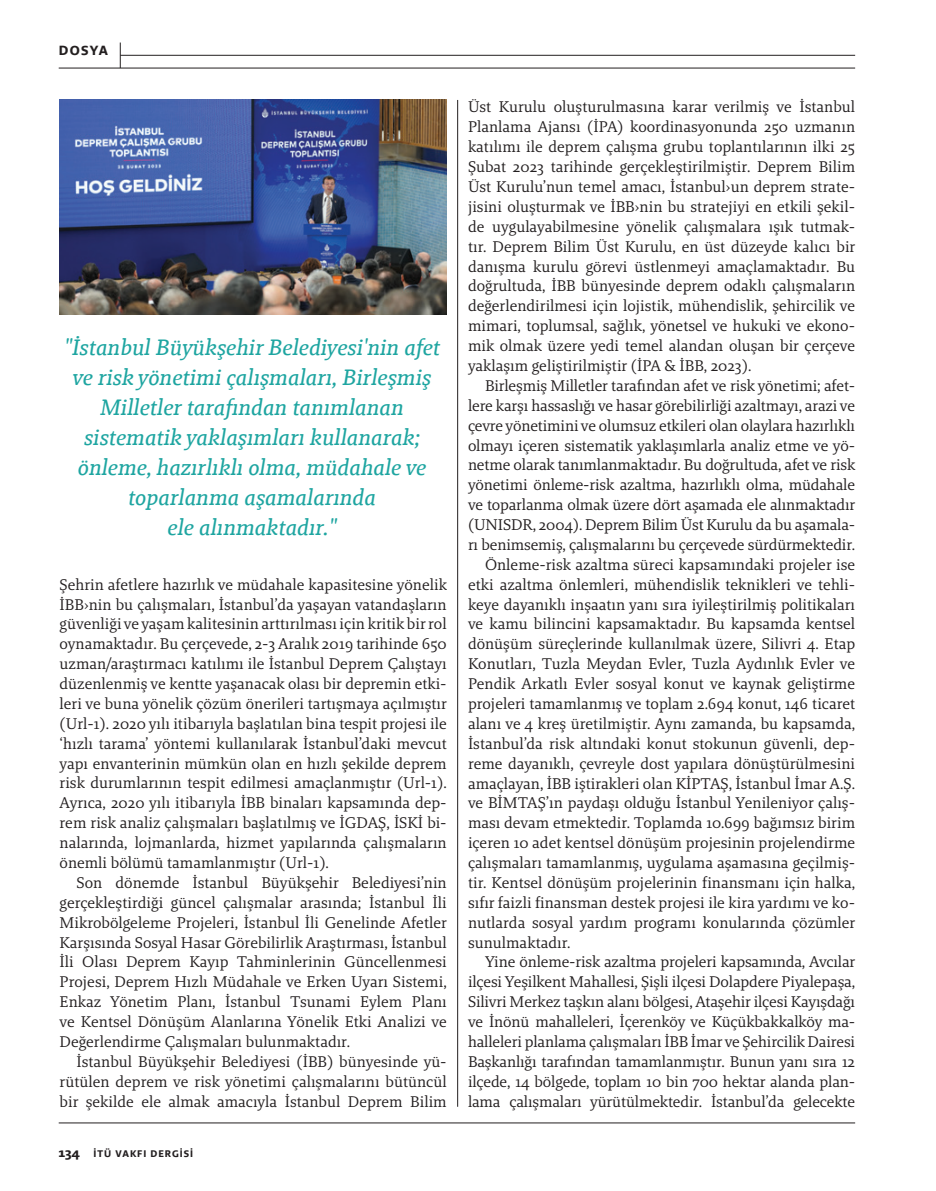
<style>
.page{position:relative;width:936px;height:1191px;background:#fff}
.page>*{position:absolute;margin:0;border:0;box-sizing:border-box;transform-origin:0 0}
.t1{font:italic 22.5px/30px "Brando Text";color:#1ea5a1;text-align:center}
.t2{font:15.75px/20px "Brando";letter-spacing:-.005em;color:#231f20;text-align:justify}
.t3{font:700 13.5px "Brando Sans";letter-spacing:.09em;color:#231f20}
.t4{font:700 9.75px "Brando Sans";letter-spacing:.1em;color:#231f20}
.s1{font-size:13.5px}
</style>
<div class="page">
<hr style="left:59px;top:1122px;width:796px;height:1px;background:#231f20">
<hr style="left:59px;top:68px;width:796px;height:1px;background:#231f20">
<hr style="left:120px;top:55px;width:735px;height:1px;background:#231f20">
<svg style="left:120px;top:43px;width:1px;height:25px"></svg>
<hr style="left:457px;top:100px;width:1px;height:1006px;background:#231f20">
<img style="left:60px;top:100px;width:386px;height:214px">
<p class="t3" style="left:59px;top:42px;width:51px">DOSYA</p>
<p class="t1" style="left:64px;top:332px;width:377px">"İstanbul Büyükşehir Belediyesi'nin afet ve risk yönetimi çalışmaları, Birleşmiş Milletler tarafından tanımlanan sistematik yaklaşımları kullanarak; önleme, hazırlıklı olma, müdahale ve toparlanma aşamalarında<br>ele alınmaktadır."</p>
<p class="t2" style="left:60px;top:574px;width:389px">Şehrin afetlere hazırlık ve müdahale kapasitesine yönelik İBB›nin bu çalışmaları, İstanbul’da yaşayan vatandaşların güvenliği ve yaşam kalitesinin arttırılması için kritik bir rol oynamaktadır. Bu çerçevede, 2-3 Aralık 2019 tarihinde 650 uzman/araştırmacı katılımı ile İstanbul Deprem Çalıştayı düzenlenmiş ve kentte yaşanacak olası bir depremin etki&shy;leri ve buna yönelik çözüm önerileri tartışmaya açılmıştır (Url-1). 2020 yılı itibarıyla başlatılan bina tespit projesi ile ‘hızlı tarama’ yöntemi kullanılarak İstanbul’daki mevcut yapı envanterinin mümkün olan en hızlı şekilde deprem risk durumlarının tespit edilmesi amaçlanmıştır (Url-1).<br>Ayrıca, 2020 yılı itibarıyla İBB binaları kapsamında dep&shy;rem risk analiz çalışmaları başlatılmış ve İGDAŞ, İSKİ bi&shy;nalarında, lojmanlarda, hizmet yapılarında çalışmaların önemli bölümü tamamlanmıştır (Url-1).</p>
<p class="t2" style="left:60px;top:872px;width:389px;text-indent:17px">Son dönemde İstanbul Büyükşehir Belediyesi’nin gerçekleştirdiği güncel çalışmalar arasında; İstanbul İli Mikrobölgeleme Projeleri, İstanbul İli Genelinde Afetler Karşısında Sosyal Hasar Görebilirlik Araştırması, İstanbul İli Olası Deprem Kayıp Tahminlerinin Güncellenmesi Projesi, Deprem Hızlı Müdahale ve Erken Uyarı Sistemi, Enkaz Yönetim Planı, İstanbul Tsunami Eylem Planı ve Kentsel Dönüşüm Alanlarına Yönelik Etki Analizi ve Değerlendirme Çalışmaları bulunmaktadır.</p>
<p class="t2" style="left:60px;top:1051px;width:388px;text-indent:17px">İstanbul Büyükşehir Belediyesi (İBB) bünyesinde yü&shy;rütülen deprem ve risk yönetimi çalışmalarını bütüncül bir şekilde ele almak amacıyla İstanbul Deprem Bilim</p>
<p class="t4" style="left:58px;top:1147px;width:136px"><span class="s1">134</span> İTÜ VAKFI DERGİSİ</p>
<p class="t2" style="left:468px;top:97px;width:389px">Üst Kurulu oluşturulmasına karar verilmiş ve İstanbul Planlama Ajansı (İPA) koordinasyonunda 250 uzmanın katılımı ile deprem çalışma grubu toplantılarının ilki 25<br>Şubat 2023 tarihinde gerçekleştirilmiştir. Deprem Bilim Üst Kurulu’nun temel amacı, İstanbul›un deprem strate&shy;jisini oluşturmak ve İBB›nin bu stratejiyi en etkili şekil&shy;de uygulayabilmesine yönelik çalışmalara ışık tutmak&shy;tır. Deprem Bilim Üst Kurulu, en üst düzeyde kalıcı bir danışma kurulu görevi üstlenmeyi amaçlamaktadır. Bu doğrultuda, İBB bünyesinde deprem odaklı çalışmaların değerlendirilmesi için lojistik, mühendislik, şehircilik ve mimari, toplumsal, sağlık, yönetsel ve hukuki ve ekono&shy;mik olmak üzere yedi temel alandan oluşan bir çerçeve yaklaşım geliştirilmiştir (İPA &amp; İBB, 2023).</p>
<p class="t2" style="left:485px;top:375px;width:371px">Birleşmiş Milletler tarafından afet ve risk yönetimi; afet-</p>
<p class="t2" style="left:468px;top:395px;width:388px">lere karşı hassaslığı ve hasar görebilirliği azaltmayı, arazi ve</p>
<p class="t2" style="left:468px;top:415px;width:388px">çevre yönetimini ve olumsuz etkileri olan olaylara hazırlıklı</p>
<p class="t2" style="left:468px;top:435px;width:388px">olmayı içeren sistematik yaklaşımlarla analiz etme ve yö-</p>
<p class="t2" style="left:468px;top:455px;width:389px">netme olarak tanımlanmaktadır. Bu doğrultuda, afet ve risk</p>
<p class="t2" style="left:468px;top:475px;width:388px">yönetimi önleme-risk azaltma, hazırlıklı olma, müdahale</p>
<p class="t2" style="left:468px;top:494px;width:389px">ve toparlanma olmak üzere dört aşamada ele alınmaktadır</p>
<p class="t2" style="left:468px;top:514px;width:388px">(UNISDR, 2004). Deprem Bilim Üst Kurulu da bu aşamala-</p>
<p class="t2" style="left:468px;top:534px;width:388px">rı benimsemiş, çalışmalarını bu çerçevede sürdürmektedir.</p>
<p class="t2" style="left:485px;top:554px;width:371px">Önleme-risk azaltma süreci kapsamındaki projeler ise</p>
<p class="t2" style="left:468px;top:574px;width:388px">etki azaltma önlemleri, mühendislik teknikleri ve tehli-</p>
<p class="t2" style="left:468px;top:594px;width:388px">keye dayanıklı inşaatın yanı sıra iyileştirilmiş politikaları</p>
<p class="t2" style="left:468px;top:614px;width:388px">ve kamu bilincini kapsamaktadır. Bu kapsamda kentsel</p>
<p class="t2" style="left:468px;top:634px;width:388px">dönüşüm süreçlerinde kullanılmak üzere, Silivri 4. Etap</p>
<p class="t2" style="left:468px;top:653px;width:388px">Konutları, Tuzla Meydan Evler, Tuzla Aydınlık Evler ve</p>
<p class="t2" style="left:468px;top:673px;width:388px">Pendik Arkatlı Evler sosyal konut ve kaynak geliştirme</p>
<p class="t2" style="left:468px;top:693px;width:389px">projeleri tamamlanmış ve toplam 2.694 konut, 146 ticaret</p>
<p class="t2" style="left:468px;top:713px;width:388px">alanı ve 4 kreş üretilmiştir. Aynı zamanda, bu kapsamda,</p>
<p class="t2" style="left:468px;top:733px;width:388px">İstanbul’da risk altındaki konut stokunun güvenli, dep-</p>
<p class="t2" style="left:468px;top:753px;width:388px">reme dayanıklı, çevreyle dost yapılara dönüştürülmesini</p>
<p class="t2" style="left:468px;top:773px;width:388px">amaçlayan, İBB iştirakleri olan KİPTAŞ, İstanbul İmar A.Ş.</p>
<p class="t2" style="left:468px;top:793px;width:388px">ve BİMTAŞ’ın paydaşı olduğu İstanbul Yenileniyor çalış-</p>
<p class="t2" style="left:468px;top:812px;width:388px">ması devam etmektedir. Toplamda 10.699 bağımsız birim</p>
<p class="t2" style="left:468px;top:832px;width:388px">içeren 10 adet kentsel dönüşüm projesinin projelendirme</p>
<p class="t2" style="left:468px;top:852px;width:388px">çalışmaları tamamlanmış, uygulama aşamasına geçilmiş-</p>
<p class="t2" style="left:468px;top:872px;width:388px">tir. Kentsel dönüşüm projelerinin finansmanı için halka,</p>
<p class="t2" style="left:468px;top:892px;width:388px">sıfır faizli finansman destek projesi ile kira yardımı ve ko-</p>
<p class="t2" style="left:468px;top:912px;width:389px">nutlarda sosyal yardım programı konularında çözümler</p>
<p class="t2" style="left:468px;top:932px;width:104px">sunulmaktadır.</p>
<p class="t2" style="left:485px;top:952px;width:372px">Yine önleme-risk azaltma projeleri kapsamında, Avcılar</p>
<p class="t2" style="left:468px;top:971px;width:388px">ilçesi Yeşilkent Mahallesi, Şişli ilçesi Dolapdere Piyalepaşa,</p>
<p class="t2" style="left:468px;top:991px;width:388px">Silivri Merkez taşkın alanı bölgesi, Ataşehir ilçesi Kayışdağı</p>
<p class="t2" style="left:468px;top:1011px;width:388px">ve İnönü mahalleleri, İçerenköy ve Küçükbakkalköy ma-</p>
<p class="t2" style="left:468px;top:1031px;width:388px">halleleri planlama çalışmaları İBB İmar ve Şehircilik Dairesi</p>
<p class="t2" style="left:468px;top:1051px;width:388px">Başkanlığı tarafından tamamlanmıştır. Bunun yanı sıra 12</p>
<p class="t2" style="left:468px;top:1071px;width:388px">ilçede, 14 bölgede, toplam 10 bin 700 hektar alanda plan-</p>
<p class="t2" style="left:468px;top:1091px;width:388px">lama çalışmaları yürütülmektedir. İstanbul’da gelecekte</p>
</div>
